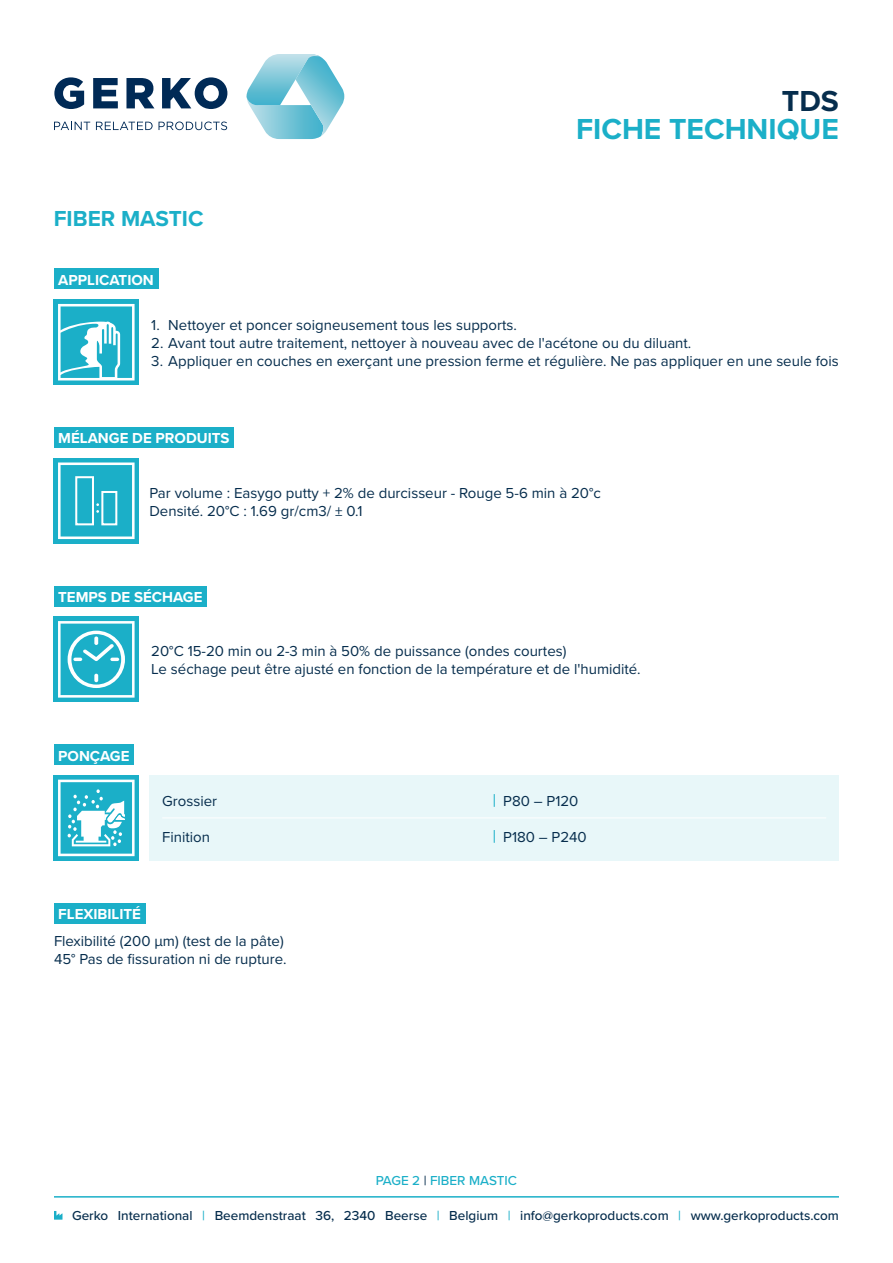
<style>
.page{position:relative;width:893px;height:1263px;background:#fff}
.page>*{position:absolute;margin:0;border:0;box-sizing:border-box;transform-origin:0 0}
.t1{font:700 30px "Proxima Nova";color:#1bafc8}
.t2{font:700 30px "Proxima Nova";color:#062d4d}
.t3{font:700 22.5px "Proxima Nova";color:#1bafc8}
.Alineastijl{font:15px "Proxima Nova";color:#062d4d}
.t4{font:700 15px "Proxima Nova";color:#fff}
.t5{font:500 13.5px "Proxima Nova";color:#062d4d}
.t6{font:500 13.5px "Proxima Nova";color:#1bafc8}
.s1{color:#062d4d}
.s2{color:#1bafc8}
</style>
<div class="page">
<div style="left:54px;top:744px;width:80px;height:21px;background:#1bafc8"></div>
<div style="left:149px;top:775px;width:690px;height:85px;background:#e8f7f9"></div>
<hr style="left:162px;top:817px;width:664px;height:1px;background:#fff">
<svg style="left:494px;top:830px;width:1px;height:13px"></svg>
<svg style="left:494px;top:794px;width:1px;height:13px"></svg>
<div style="left:54px;top:775px;width:85px;height:85px;background:#1bafc8"></div>
<svg style="left:58px;top:780px;width:77px;height:76px"></svg>
<div style="left:54px;top:269px;width:104px;height:20px;background:#1bafc8"></div>
<div style="left:54px;top:427px;width:180px;height:21px;background:#1bafc8"></div>
<div style="left:54px;top:586px;width:153px;height:20px;background:#1bafc8"></div>
<div style="left:54px;top:300px;width:85px;height:85px;background:#1bafc8"></div>
<svg style="left:58px;top:304px;width:77px;height:76px"></svg>
<div style="left:54px;top:458px;width:85px;height:85px;background:#1bafc8"></div>
<svg style="left:58px;top:462px;width:77px;height:77px"></svg>
<div style="left:54px;top:617px;width:85px;height:85px;background:#1bafc8"></div>
<svg style="left:58px;top:621px;width:77px;height:77px"></svg>
<div style="left:54px;top:903px;width:91px;height:20px;background:#1bafc8"></div>
<svg style="left:54px;top:122px;width:36px;height:8px"></svg>
<svg style="left:96px;top:122px;width:57px;height:8px"></svg>
<svg style="left:159px;top:122px;width:68px;height:8px"></svg>
<svg style="left:54px;top:77px;width:30px;height:32px"></svg>
<svg style="left:93px;top:78px;width:25px;height:30px"></svg>
<svg style="left:126px;top:78px;width:28px;height:30px"></svg>
<svg style="left:162px;top:77px;width:65px;height:32px"></svg>
<svg style="left:246px;top:54px;width:98px;height:85px"></svg>
<svg style="left:54px;top:1211px;width:8px;height:8px"></svg>
<hr style="left:54px;top:1196px;width:785px;height:1px;background:#1bafc8">
<p class="t3" style="left:54px;top:202px;width:151px">FIBER MASTIC</p>
<p class="t4" style="left:58px;top:269px;width:97px">APPLICATION</p>
<p class="t2" style="left:782px;top:78px;width:58px">TDS</p>
<p class="t1" style="left:576px;top:107px;width:264px">FICHE TECHNIQUE</p>
<p class="Alineastijl" style="left:151px;top:314px;width:367px">1. Nettoyer et poncer soigneusement tous les supports.</p>
<p class="Alineastijl" style="left:151px;top:332px;width:542px">2. Avant tout autre traitement, nettoyer à nouveau avec de l'acétone ou du diluant.</p>
<p class="Alineastijl" style="left:151px;top:350px;width:689px">3. Appliquer en couches en exerçant une pression ferme et régulière. Ne pas appliquer en une seule fois</p>
<p class="t4" style="left:58px;top:427px;width:173px">MÉLANGE DE PRODUITS</p>
<p class="Alineastijl" style="left:149px;top:481px;width:453px">Par volume : Easygo putty + 2% de durcisseur - Rouge 5-6 min à 20°c</p>
<p class="Alineastijl" style="left:149px;top:499px;width:215px">Densité. 20°C : 1.69 gr/cm3/ ± 0.1</p>
<p class="t4" style="left:58px;top:586px;width:146px">TEMPS DE SÉCHAGE</p>
<p class="Alineastijl" style="left:151px;top:640px;width:417px">20°C 15-20 min ou 2-3 min à 50% de puissance (ondes courtes)</p>
<p class="Alineastijl" style="left:151px;top:658px;width:491px">Le séchage peut être ajusté en fonction de la température et de l'humidité.</p>
<p class="t4" style="left:58px;top:744px;width:73px">PONÇAGE</p>
<p class="Alineastijl" style="left:162px;top:790px;width:56px">Grossier</p>
<p class="Alineastijl" style="left:162px;top:826px;width:49px">Finition</p>
<p class="t4" style="left:58px;top:903px;width:84px">FLEXIBILITÉ</p>
<p class="Alineastijl" style="left:503px;top:790px;width:77px">P80 – P120</p>
<p class="Alineastijl" style="left:503px;top:826px;width:85px">P180 – P240</p>
<p class="Alineastijl" style="left:54px;top:929px;width:231px">Flexibilité (200 µm) (test de la pâte)</p>
<p class="Alineastijl" style="left:54px;top:947px;width:234px">45° Pas de fissuration ni de rupture.</p>
<p class="t6" style="left:376px;top:1170px;width:143px">PAGE 2 <span class="s1">|</span> FIBER MASTIC</p>
<p class="t5" style="left:72px;top:1205px;width:768px">Gerko International <span class="s2">|</span> Beemdenstraat 36, 2340 Beerse <span class="s2">|</span> Belgium <span class="s2">|</span> info@gerkoproducts.com <span class="s2">|</span> www.gerkoproducts.com</p>
</div>
